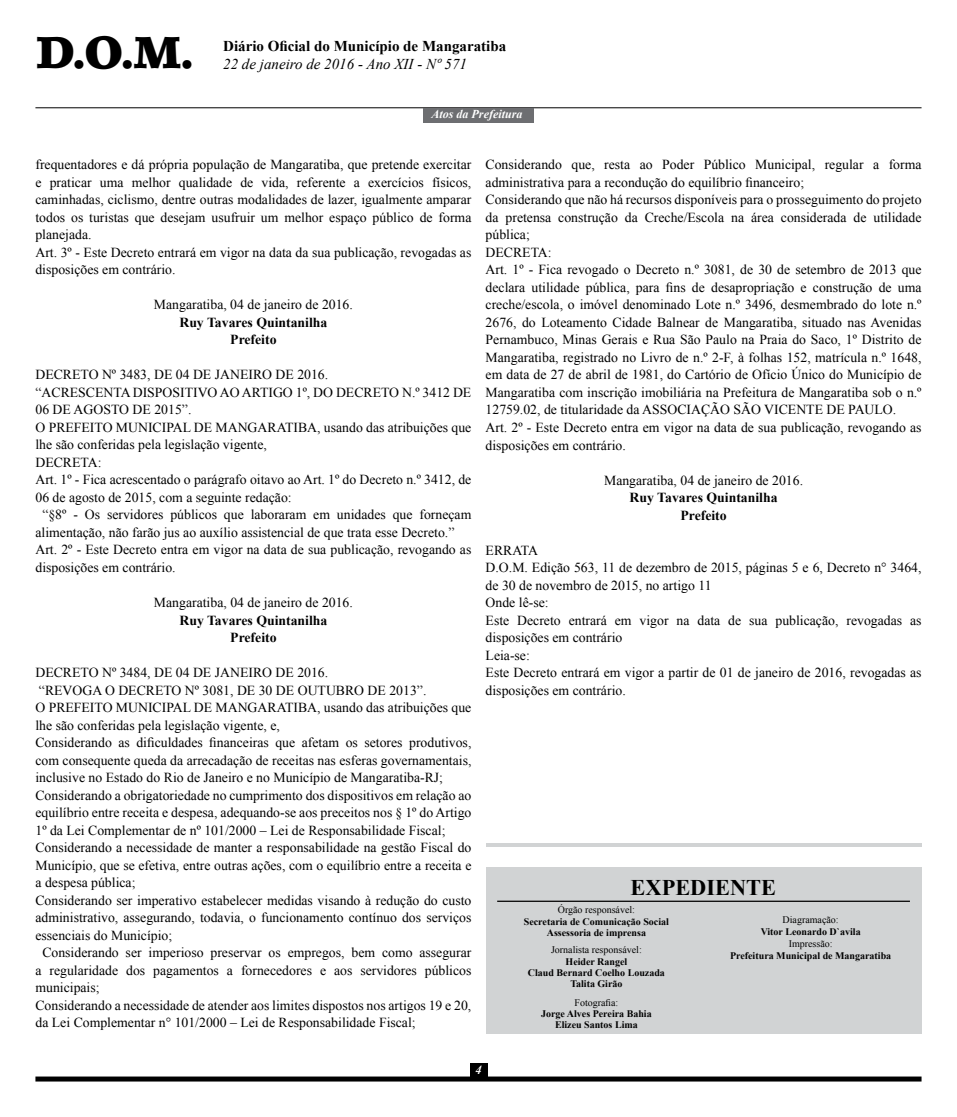
<style>
.page{position:relative;width:957px;height:1117px;background:#fff}
.page>*{position:absolute;margin:0;border:0;box-sizing:border-box;transform-origin:0 0}
.t1{font:900 44.25px "Lino Letter Std";color:#000}
.t2{font:700 22.38px "Times New Roman";color:#000}
.t3{font:700 15px "Times New Roman";color:#000}
.t4{font:italic 15px "Times New Roman";color:#000}
.t5{font:13.75px/17.5px "Times New Roman";color:#000}
.t6{font:700 13.75px/17.5px "Times New Roman";color:#000;text-align:center}
.t7{font:italic 700 12.5px "Times New Roman";color:#fff}
.t8{font:italic 700 12px "Times New Roman";color:#fff}
.t9{font:700 10px/11.2px "Times New Roman";color:#000;text-align:center}
.t10{font:10px "Times New Roman";color:#000}
</style>
<div class="page">
<hr style="left:35px;top:107px;width:886px;height:1px;background:#000">
<div style="left:35px;top:1076px;width:886px;height:5px;background:#000"></div>
<div style="left:470px;top:1062px;width:17px;height:14px;background:#000"></div>
<div style="left:423px;top:108px;width:110px;height:14px;background:#6d6e71"></div>
<div style="left:485px;top:867px;width:436px;height:166px;background:#d1d3d4"></div>
<hr style="left:497px;top:900px;width:413px;height:1px;background:#000">
<hr style="left:485px;top:843px;width:436px;height:4px;background:#d1d3d4">
<h1 class="t1" style="left:36px;top:26px;width:160px">D.O.M.</h1>
<p class="t3" style="left:223px;top:35px;width:284px">Diário Oficial do Município de Mangaratiba</p>
<p class="t4" style="left:223px;top:53px;width:245px">22 de janeiro de 2016 - Ano XII - Nº 571</p>
<p class="t8" style="left:431px;top:107px;width:92px">Atos da Prefeitura</p>
<p class="t5" style="left:35px;top:155px;width:437px">frequentadores e dá própria população de Mangaratiba, que pretende exercitar e praticar uma melhor qualidade de vida, referente a exercícios físicos, caminhadas, ciclismo, dentre outras modalidades de lazer, igualmente amparar todos os turistas que desejam usufruir um melhor espaço público de forma planejada.<br>Art. 3º - Este Decreto entrará em vigor na data da sua publicação, revogadas as disposições em contrário.</p>
<p class="t5" style="left:154px;top:295px;width:200px">Mangaratiba, 04 de janeiro de 2016.</p>
<p class="t6" style="left:179px;top:313px;width:149px">Ruy Tavares Quintanilha<br>Prefeito</p>
<p class="t5" style="left:35px;top:365px;width:294px">DECRETO Nº 3483, DE 04 DE JANEIRO DE 2016.</p>
<p class="t5" style="left:35px;top:383px;width:437px">“ACRESCENTA DISPOSITIVO AO ARTIGO 1º, DO DECRETO N.º 3412 DE</p>
<p class="t5" style="left:35px;top:400px;width:157px">06 DE AGOSTO DE 2015”.</p>
<p class="t5" style="left:35px;top:418px;width:437px">O PREFEITO MUNICIPAL DE MANGARATIBA, usando das atribuições que</p>
<p class="t5" style="left:35px;top:435px;width:233px">lhe são conferidas pela legislação vigente,</p>
<p class="t5" style="left:35px;top:453px;width:68px">DECRETA:</p>
<p class="t5" style="left:35px;top:470px;width:437px">Art. 1º - Fica acrescentado o parágrafo oitavo ao Art. 1º do Decreto n.º 3412, de</p>
<p class="t5" style="left:35px;top:488px;width:258px">06 de agosto de 2015, com a seguinte redação:</p>
<p class="t5" style="left:42px;top:505px;width:430px">“§8º - Os servidores públicos que laboraram em unidades que forneçam</p>
<p class="t5" style="left:35px;top:523px;width:420px">alimentação, não farão jus ao auxílio assistencial de que trata esse Decreto.”</p>
<p class="t5" style="left:35px;top:540px;width:437px">Art. 2º - Este Decreto entra em vigor na data de sua publicação, revogando as</p>
<p class="t5" style="left:35px;top:558px;width:142px">disposições em contrário.</p>
<p class="t5" style="left:154px;top:593px;width:200px">Mangaratiba, 04 de janeiro de 2016.</p>
<p class="t6" style="left:179px;top:610px;width:149px">Ruy Tavares Quintanilha<br>Prefeito</p>
<p class="t5" style="left:35px;top:663px;width:294px">DECRETO Nº 3484, DE 04 DE JANEIRO DE 2016.</p>
<p class="t5" style="left:39px;top:680px;width:389px">“REVOGA O DECRETO Nº 3081, DE 30 DE OUTUBRO DE 2013”.</p>
<p class="t5" style="left:35px;top:698px;width:437px">O PREFEITO MUNICIPAL DE MANGARATIBA, usando das atribuições que</p>
<p class="t5" style="left:35px;top:715px;width:246px">lhe são conferidas pela legislação vigente, e,</p>
<p class="t5" style="left:35px;top:733px;width:437px">Considerando as dificuldades financeiras que afetam os setores produtivos,</p>
<p class="t5" style="left:35px;top:750px;width:437px">com consequente queda da arrecadação de receitas nas esferas governamentais,</p>
<p class="t5" style="left:35px;top:768px;width:409px">inclusive no Estado do Rio de Janeiro e no Município de Mangaratiba-RJ;</p>
<p class="t5" style="left:35px;top:785px;width:437px">Considerando a obrigatoriedade no cumprimento dos dispositivos em relação ao</p>
<p class="t5" style="left:35px;top:803px;width:437px">equilíbrio entre receita e despesa, adequando-se aos preceitos nos § 1º do Artigo</p>
<p class="t5" style="left:35px;top:821px;width:411px">1º da Lei Complementar de nº 101/2000 – Lei de Responsabilidade Fiscal;</p>
<p class="t5" style="left:35px;top:838px;width:437px">Considerando a necessidade de manter a responsabilidade na gestão Fiscal do</p>
<p class="t5" style="left:35px;top:856px;width:437px">Município, que se efetiva, entre outras ações, com o equilíbrio entre a receita e</p>
<p class="t5" style="left:35px;top:873px;width:102px">a despesa pública;</p>
<p class="t5" style="left:35px;top:891px;width:437px">Considerando ser imperativo estabelecer medidas visando à redução do custo</p>
<p class="t5" style="left:35px;top:908px;width:437px">administrativo, assegurando, todavia, o funcionamento contínuo dos serviços</p>
<p class="t5" style="left:35px;top:926px;width:138px">essenciais do Município;</p>
<p class="t5" style="left:42px;top:943px;width:430px">Considerando ser imperioso preservar os empregos, bem como assegurar</p>
<p class="t5" style="left:35px;top:961px;width:437px">a regularidade dos pagamentos a fornecedores e aos servidores públicos</p>
<p class="t5" style="left:35px;top:978px;width:66px">municipais;</p>
<p class="t5" style="left:35px;top:996px;width:437px">Considerando a necessidade de atender aos limites dispostos nos artigos 19 e 20,</p>
<p class="t5" style="left:35px;top:1013px;width:382px">da Lei Complementar n° 101/2000 – Lei de Responsabilidade Fiscal;</p>
<p class="t5" style="left:485px;top:156px;width:437px">Considerando que, resta ao Poder Público Municipal, regular a forma administrativa para a recondução do equilíbrio financeiro;<br>Considerando que não há recursos disponíveis para o prosseguimento do projeto da pretensa construção da Creche/Escola na área considerada de utilidade pública;<br>DECRETA:<br>Art. 1º - Fica revogado o Decreto n.º 3081, de 30 de setembro de 2013 que declara utilidade pública, para fins de desapropriação e construção de uma creche/escola, o imóvel denominado Lote n.º 3496, desmembrado do lote n.º 2676, do Loteamento Cidade Balnear de Mangaratiba, situado nas Avenidas Pernambuco, Minas Gerais e Rua São Paulo na Praia do Saco, 1º Distrito de Mangaratiba, registrado no Livro de n.º 2-F, à folhas 152, matrícula n.º 1648, em data de 27 de abril de 1981, do Cartório de Ofício Único do Município de Mangaratiba com inscrição imobiliária na Prefeitura de Mangaratiba sob o n.º 12759.02, de titularidade da ASSOCIAÇÃO SÃO VICENTE DE PAULO.<br>Art. 2º - Este Decreto entra em vigor na data de sua publicação, revogando as disposições em contrário.</p>
<p class="t5" style="left:604px;top:471px;width:200px">Mangaratiba, 04 de janeiro de 2016.</p>
<p class="t6" style="left:629px;top:488px;width:149px">Ruy Tavares Quintanilha<br>Prefeito</p>
<p class="t5" style="left:485px;top:541px;width:437px">ERRATA<br>D.O.M. Edição 563, 11 de dezembro de 2015, páginas 5 e 6, Decreto n° 3464, de 30 de novembro de 2015, no artigo 11<br>Onde lê-se:<br>Este Decreto entrará em vigor na data de sua publicação, revogadas as disposições em contrário<br>Leia-se:<br>Este Decreto entrará em vigor a partir de 01 de janeiro de 2016, revogadas as disposições em contrário.</p>
<h2 class="t2" style="left:630px;top:871px;width:147px">EXPEDIENTE</h2>
<p class="t10" style="left:558px;top:902px;width:79px">Órgão responsável:</p>
<p class="t9" style="left:524px;top:915px;width:147px">Secretaria de Comunicação Social<br>Assessoria de imprensa</p>
<p class="t10" style="left:551px;top:942px;width:92px">Jornalista responsável:</p>
<p class="t9" style="left:528px;top:955px;width:138px">Heider Rangel<br>Claud Bernard Coelho Louzada<br>Talita Girão</p>
<p class="t10" style="left:574px;top:995px;width:45px">Fotografia:</p>
<p class="t9" style="left:541px;top:1007px;width:112px">Jorge Alves Pereira Bahia<br>Elizeu Santos Lima</p>
<p class="t10" style="left:782px;top:912px;width:58px">Diagramação:</p>
<p class="t9" style="left:760px;top:925px;width:101px">Vitor Leonardo D`avila</p>
<p class="t10" style="left:788px;top:936px;width:45px">Impressão:</p>
<p class="t9" style="left:730px;top:949px;width:163px">Prefeitura Municipal de Mangaratiba</p>
<p class="t7" style="left:475px;top:1061px;width:8px">42</p>
</div>
